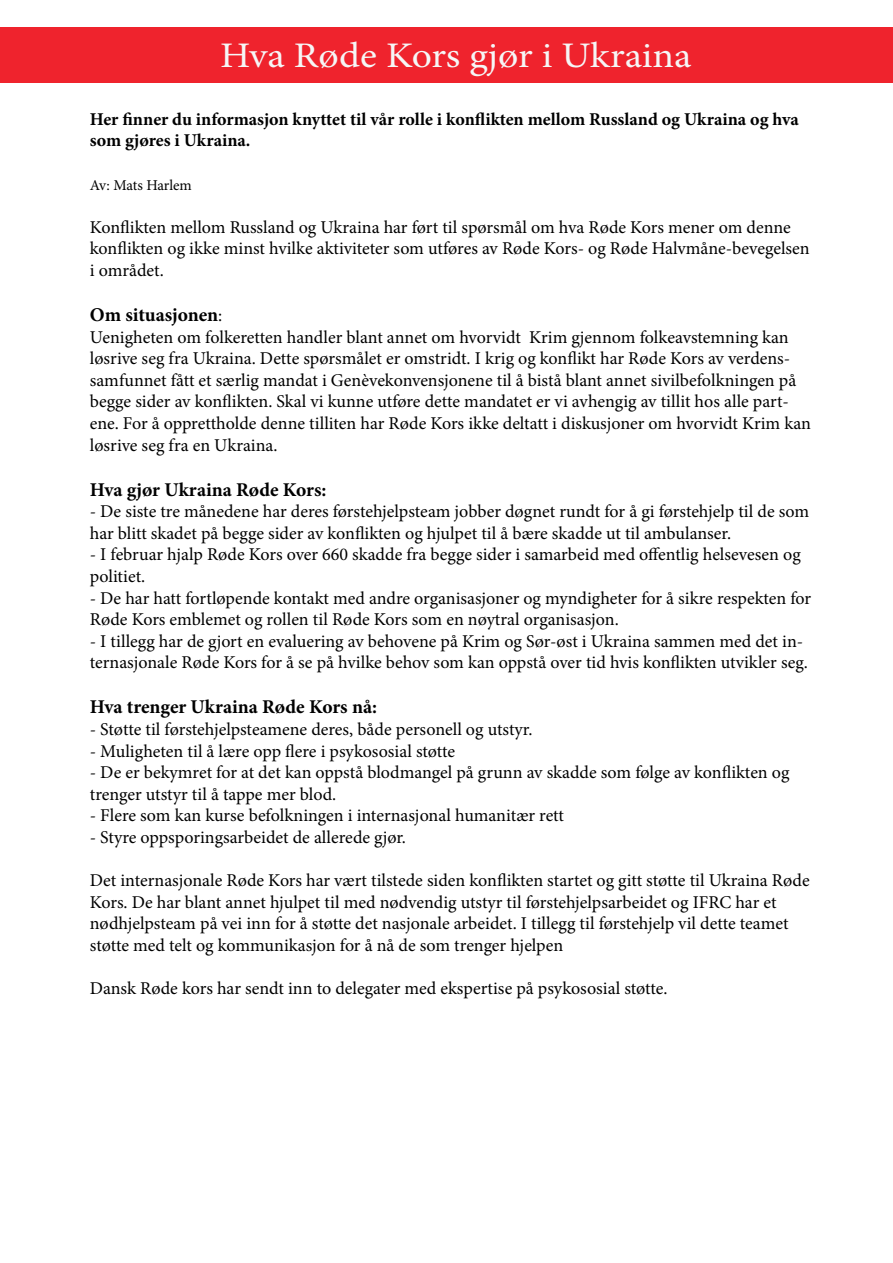
<style>
.page{position:relative;width:893px;height:1263px;background:#fff}
.page>*{position:absolute;margin:0;border:0;box-sizing:border-box;transform-origin:0 0}
.t1{font:36px "Minion Pro";color:#f6f6f6;scale:1.1 1}
.t2{font:700 19.5px "Minion Pro";color:#000}
.t3{font:18px/21.6px "Minion Pro";color:#000}
.t4{font:700 18px/21.6px "Minion Pro";color:#000}
.t5{font:15px "Minion Pro";letter-spacing:-.01em;color:#000}
.s1{font-weight:400;font-size:18px}
</style>
<div class="page">
<div style="left:0;top:28px;width:893px;height:55px;background:#ef232d"></div>
<h1 class="t1" style="left:220px;top:32px;width:430px">Hva Røde Kors gjør i Ukraina</h1>
<p class="t4" style="left:90px;top:108px;width:710px">Her finner du informasjon knyttet til vår rolle i konflikten mellom Russland og Ukraina og hva som gjøres i Ukraina.</p>
<p class="t5" style="left:90px;top:175px;width:104px">Av: Mats Harlem</p>
<p class="t3" style="left:90px;top:216px;width:721px">Konflikten mellom Russland og Ukraina har ført til spørsmål om hva Røde Kors mener om denne konflikten og ikke minst hvilke aktiviteter som utføres av Røde Kors- og Røde Halvmåne-bevegelsen i området.</p>
<p class="t2" style="left:90px;top:301px;width:134px">Om situasjonen<span class="s1">:</span></p>
<p class="t3" style="left:90px;top:326px;width:723px">Uenigheten om folkeretten handler blant annet om hvorvidt Krim gjennom folkeavstemning kan løsrive seg fra Ukraina. Dette spørsmålet er omstridt. I krig og konflikt har Røde Kors av verdens&shy;samfunnet fått et særlig mandat i Genèvekonvensjonene til å bistå blant annet sivilbefolkningen på begge sider av konflikten. Skal vi kunne utføre dette mandatet er vi avhengig av tillit hos alle part&shy;ene. For å opprettholde denne tilliten har Røde Kors ikke deltatt i diskusjoner om hvorvidt Krim kan løsrive seg fra en Ukraina.</p>
<p class="t2" style="left:90px;top:476px;width:238px">Hva gjør Ukraina Røde Kors:</p>
<p class="t3" style="left:90px;top:501px;width:721px">- De siste tre månedene har deres førstehjelpsteam jobber døgnet rundt for å gi førstehjelp til de som har blitt skadet på begge sider av konflikten og hjulpet til å bære skadde ut til ambulanser.</p>
<p class="t3" style="left:90px;top:544px;width:712px">- I februar hjalp Røde Kors over 660 skadde fra begge sider i samarbeid med offentlig helsevesen og politiet.</p>
<p class="t3" style="left:90px;top:587px;width:723px">- De har hatt fortløpende kontakt med andre organisasjoner og myndigheter for å sikre respekten for<br>Røde Kors emblemet og rollen til Røde Kors som en nøytral organisasjon.</p>
<p class="t3" style="left:90px;top:630px;width:720px">- I tillegg har de gjort en evaluering av behovene på Krim og Sør-øst i Ukraina sammen med det in&shy;ternasjonale Røde Kors for å se på hvilke behov som kan oppstå over tid hvis konflikten utvikler seg.</p>
<p class="t2" style="left:90px;top:693px;width:289px">Hva trenger Ukraina Røde Kors nå:</p>
<p class="t3" style="left:90px;top:718px;width:444px">- Støtte til førstehjelpsteamene deres, både personell og utstyr.</p>
<p class="t3" style="left:90px;top:740px;width:367px">- Muligheten til å lære opp flere i psykososial støtte</p>
<p class="t3" style="left:90px;top:762px;width:701px">- De er bekymret for at det kan oppstå blodmangel på grunn av skadde som følge av konflikten og trenger utstyr til å tappe mer blod.</p>
<p class="t3" style="left:90px;top:805px;width:476px">- Flere som kan kurse befolkningen i internasjonal humanitær rett</p>
<p class="t3" style="left:90px;top:826px;width:318px">- Styre oppsporingsarbeidet de allerede gjør.</p>
<p class="t3" style="left:90px;top:870px;width:721px">Det internasjonale Røde Kors har vært tilstede siden konflikten startet og gitt støtte til Ukraina Røde Kors. De har blant annet hjulpet til med nødvendig utstyr til førstehjelpsarbeidet og IFRC har et nødhjelpsteam på vei inn for å støtte det nasjonale arbeidet. I tillegg til førstehjelp vil dette teamet støtte med telt og kommunikasjon for å nå de som trenger hjelpen</p>
<p class="t3" style="left:90px;top:978px;width:579px">Dansk Røde kors har sendt inn to delegater med ekspertise på psykososial støtte.</p>
</div>
